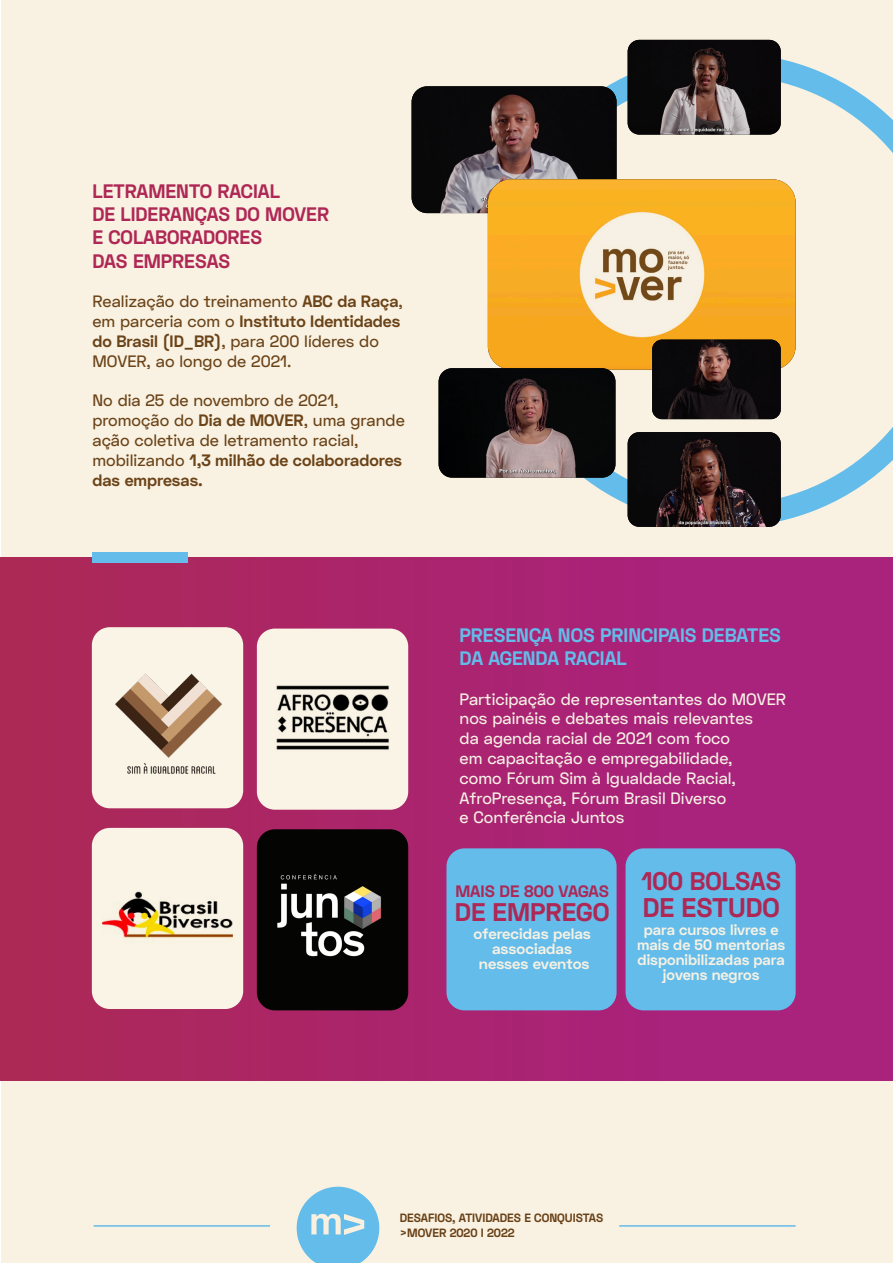
<style>
.page{position:relative;width:893px;height:1263px;background:#fff}
.page>*{position:absolute;margin:0;border:0;box-sizing:border-box;transform-origin:0 0}
.t1{font:700 27px "Space Grotesk";color:#ae2755}
.t2{font:700 25.5px "Space Grotesk";color:#ae2755}
.t3{font:700 19.5px "Space Grotesk";color:#af2755}
.t4{font:700 19.5px/23.4px "Space Grotesk";color:#63bcea}
.t5{font:500 16.5px/19.8px "Space Grotesk";color:#6b4318}
.t6{font:500 16.5px/19.8px "Space Grotesk";color:#f6f1e4}
.t7{font:700 16.5px "Space Grotesk";color:#ae2755}
.t8{font:700 15px/15px "Space Grotesk";color:#f6f1e4;text-align:center}
.t9{font:700 12px/14.4px "Space Grotesk";color:#694117}
.s1{font-weight:700}
</style>
<div class="page">
<div style="left:1px;top:1px;width:891px;height:1262px;background:#f9f2e2"></div>
<hr style="left:94px;top:1225px;width:176px;height:2px;background:#63bcea">
<hr style="left:619px;top:1225px;width:177px;height:2px;background:#63bcea">
<svg style="left:297px;top:1187px;width:82px;height:76px"></svg>
<svg style="left:584px;top:53px;width:309px;height:474px"></svg>
<img style="left:412px;top:86px;width:205px;height:127px">
<img style="left:628px;top:40px;width:153px;height:95px">
<img style="left:628px;top:432px;width:153px;height:95px">
<img style="left:488px;top:179px;width:308px;height:191px">
<img style="left:439px;top:368px;width:176px;height:110px">
<div style="left:0;top:557px;width:893px;height:523px;background:linear-gradient(to right,#ac2957,#a82182)"></div>
<div style="left:92px;top:552px;width:96px;height:10px;background:#63bcea"></div>
<div style="left:446px;top:848px;width:171px;height:162px;background:#63bcea;border-radius:18px"></div>
<div style="left:626px;top:848px;width:170px;height:162px;background:#63bcea;border-radius:18px"></div>
<div style="left:92px;top:627px;width:151px;height:181px;background:#f9f4e5;border-radius:18px"></div>
<div style="left:92px;top:828px;width:151px;height:181px;background:#f9f4e5;border-radius:18px"></div>
<div style="left:257px;top:629px;width:151px;height:181px;background:#f9f4e5;border-radius:18px"></div>
<div style="left:257px;top:829px;width:151px;height:181px;background:#040503;border-radius:18px"></div>
<img style="left:652px;top:340px;width:129px;height:79px">
<img style="left:90px;top:667px;width:132px;height:114px">
<img style="left:276px;top:685px;width:113px;height:65px">
<img style="left:102px;top:891px;width:131px;height:53px">
<img style="left:277px;top:874px;width:104px;height:83px">
<div style="left:370px;top:928px;width:20px;height:33px;background:#040503;border-radius:10px"></div>
<p class="t3" style="left:92px;top:178px;width:189px">LETRAMENTO RACIAL</p>
<p class="t3" style="left:92px;top:201px;width:238px">DE LIDERANÇAS DO MOVER</p>
<p class="t3" style="left:92px;top:225px;width:171px">E COLABORADORES</p>
<p class="t3" style="left:92px;top:248px;width:139px">DAS EMPRESAS</p>
<p class="t5" style="left:92px;top:292px;width:312px">Realização do treinamento <span class="s1">ABC da Raça</span>, em parceria com o <span class="s1">Instituto Identidades do Brasil (ID_BR)</span>, para 200 líderes do MOVER, ao longo de 2021.</p>
<p class="t5" style="left:92px;top:391px;width:314px">No dia 25 de novembro de 2021, promoção do <span class="s1">Dia de MOVER</span>, uma grande ação coletiva de letramento racial, mobilizando <span class="s1">1,3 milhão de colaboradores das empresas.</span></p>
<p class="t4" style="left:460px;top:623px;width:323px">PRESENÇA NOS PRINCIPAIS DEBATES<br>DA AGENDA RACIAL</p>
<p class="t6" style="left:460px;top:689px;width:328px">Participação de representantes do MOVER nos painéis e debates mais relevantes<br>da agenda racial de 2021 com foco<br>em capacitação e empregabilidade,<br>como Fórum Sim à Igualdade Racial, AfroPresença, Fórum Brasil Diverso</p>
<p class="t6" style="left:460px;top:808px;width:166px">e Conferência Juntos</p>
<p class="t7" style="left:455px;top:881px;width:155px">MAIS DE 800 VAGAS</p>
<p class="t2" style="left:455px;top:896px;width:156px">DE EMPREGO</p>
<p class="t8" style="left:473px;top:927px;width:119px">oferecidas pelas associadas</p>
<p class="t8" style="left:479px;top:957px;width:112px">nesses eventos</p>
<p class="t2" style="left:641px;top:864px;width:141px">100 BOLSAS</p>
<p class="t1" style="left:643px;top:890px;width:138px">DE ESTUDO</p>
<p class="t8" style="left:637px;top:922px;width:150px">para cursos livres e mais de 50 mentorias disponibilizadas para jovens negros</p>
<p class="t9" style="left:400px;top:1211px;width:205px">DESAFIOS, ATIVIDADES E CONQUISTAS &gt;MOVER 2020 I 2022</p>
</div>
